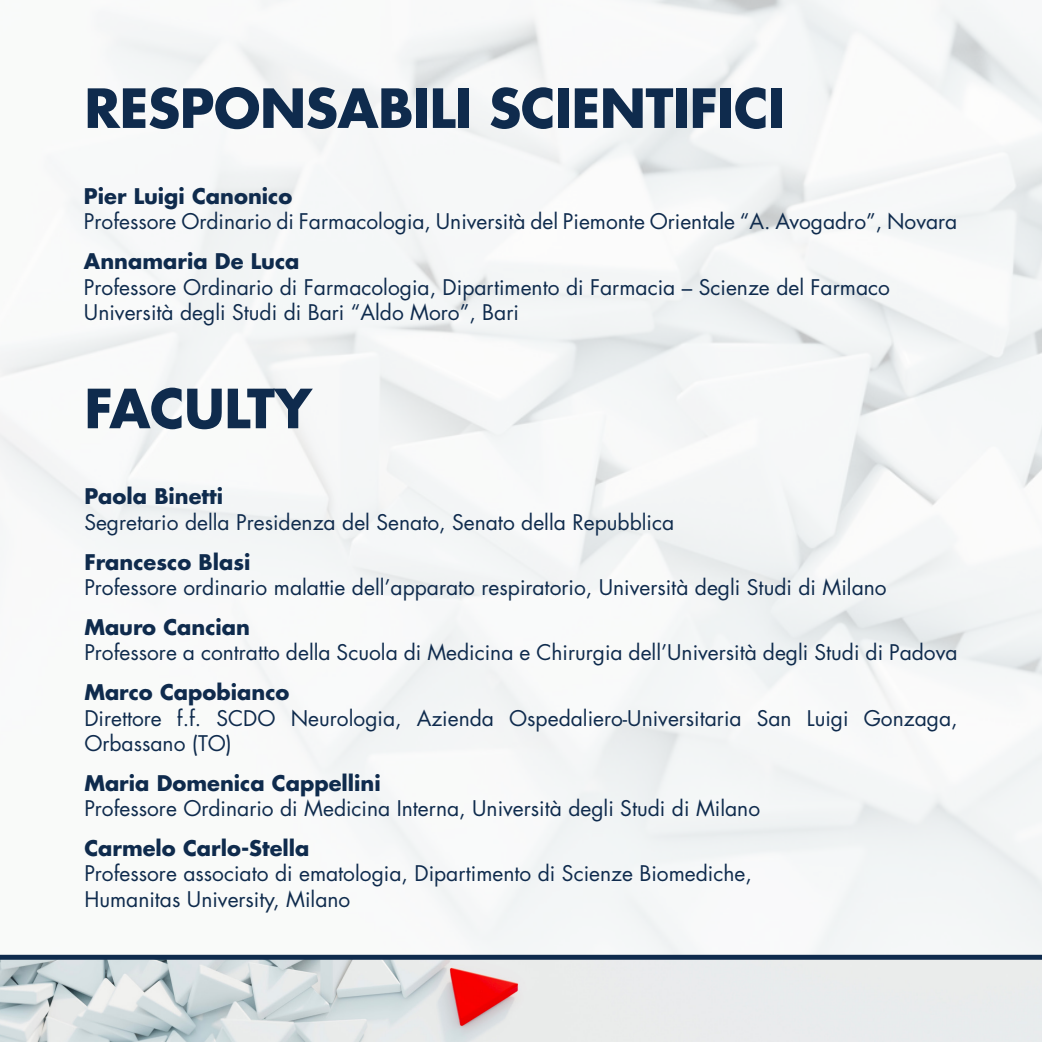
<style>
.page{position:relative;width:1042px;height:1042px;background:#fff}
.page>*{position:absolute;margin:0;border:0;box-sizing:border-box;transform-origin:0 0}
.t1{font:700 52.5px "Futura LT";letter-spacing:-.01em;color:#0f2b4d}
.t2{font:21px/25.2px "Futura LT";color:#0f2b4d}
.t3{font:700 21px "Futura LT";color:#0f2b4d}
</style>
<div class="page">
<svg style="left:0;top:955px;width:1042px;height:87px;background:#d3d3d6"></svg>
<p class="t1" style="left:84px;top:73px;width:702px">RESPONSABILI SCIENTIFICI</p>
<p class="t3" style="left:84px;top:182px;width:210px">Pier Luigi Canonico</p>
<p class="t2" style="left:84px;top:209px;width:875px">Professore Ordinario di Farmacologia, Università del Piemonte Orientale “A. Avogadro”, Novara</p>
<p class="t3" style="left:84px;top:248px;width:217px">Annamaria De Luca</p>
<p class="t2" style="left:84px;top:274px;width:807px">Professore Ordinario di Farmacologia, Dipartimento di Farmacia – Scienze del Farmaco</p>
<p class="t2" style="left:84px;top:300px;width:436px">Università degli Studi di Bari “Aldo Moro”, Bari</p>
<p class="t1" style="left:84px;top:374px;width:229px">FACULTY</p>
<p class="t3" style="left:84px;top:482px;width:140px">Paola Binetti</p>
<p class="t2" style="left:84px;top:509px;width:591px">Segretario della Presidenza del Senato, Senato della Repubblica</p>
<p class="t3" style="left:84px;top:548px;width:168px">Francesco Blasi</p>
<p class="t2" style="left:84px;top:575px;width:804px">Professore ordinario malattie dell’apparato respiratorio, Università degli Studi di Milano</p>
<p class="t3" style="left:84px;top:613px;width:167px">Mauro Cancian</p>
<p class="t2" style="left:84px;top:640px;width:875px">Professore a contratto della Scuola di Medicina e Chirurgia dell’Università degli Studi di Padova</p>
<p class="t3" style="left:84px;top:678px;width:207px">Marco Capobianco</p>
<p class="t2" style="left:84px;top:705px;width:875px">Direttore f.f. SCDO Neurologia, Azienda Ospedaliero-Universitaria San Luigi Gonzaga,<br>Orbassano (TO)</p>
<p class="t3" style="left:84px;top:769px;width:298px">Maria Domenica Cappellini</p>
<p class="t2" style="left:84px;top:796px;width:677px">Professore Ordinario di Medicina Interna, Università degli Studi di Milano</p>
<p class="t3" style="left:84px;top:834px;width:227px">Carmelo Carlo-Stella</p>
<p class="t2" style="left:84px;top:861px;width:669px">Professore associato di ematologia, Dipartimento di Scienze Biomediche,</p>
<p class="t2" style="left:84px;top:886px;width:267px">Humanitas University, Milano</p>
</div>
